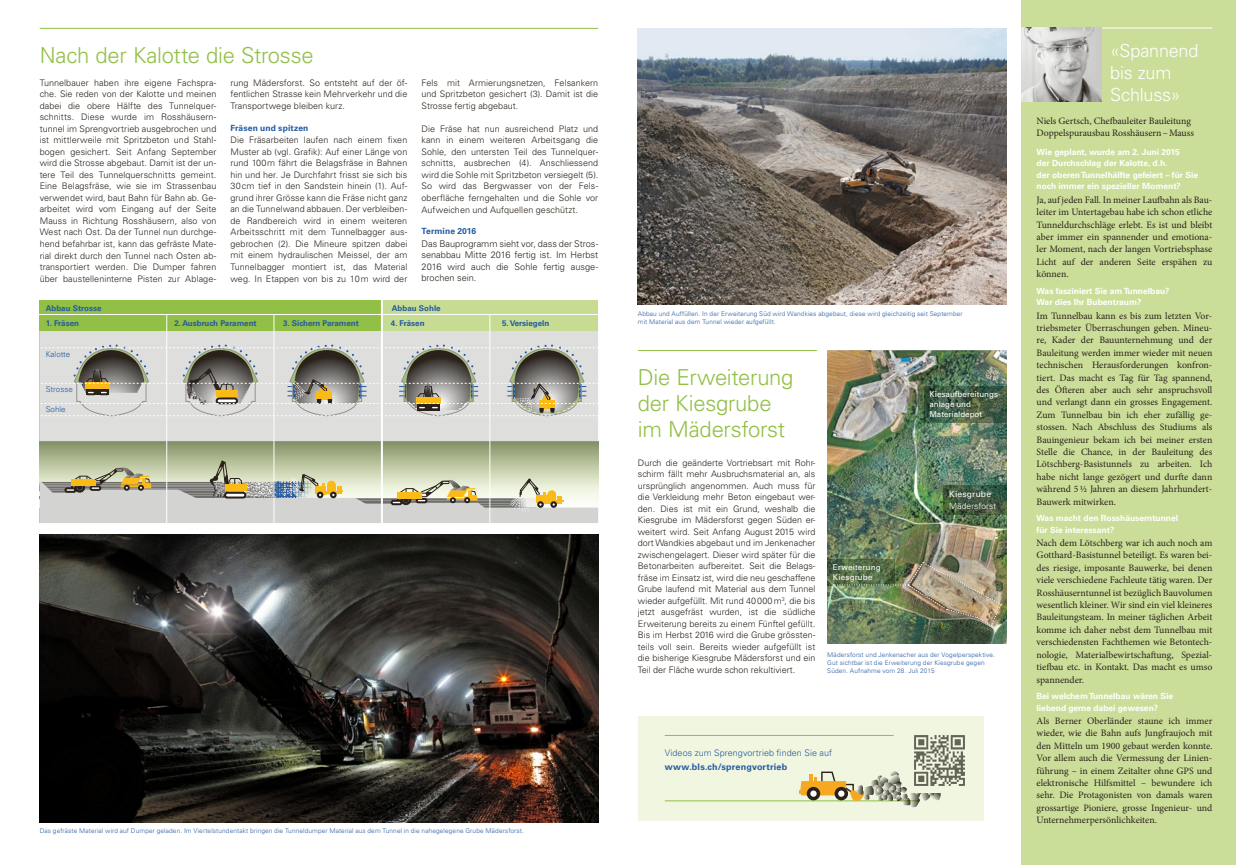
<style>
.page{position:relative;width:1236px;height:865px;background:#fff}
.page>*{position:absolute;margin:0;border:0;box-sizing:border-box;transform-origin:0 0}
.t1{font:300 22px/26px "Univers LT Std";letter-spacing:-.015em;color:#92bf45}
.t2{font:300 18px/22px "Univers LT Std";letter-spacing:-.015em;color:#fff}
.t3{font:9.8px/12.4px "Minion Pro";color:#29211a;text-align:justify}
.t4{font:300 9.2px/11.5px "Univers LT Std";color:#29211a;text-align:justify}
.t5{font:300 9px/11.5px "Univers LT Std";letter-spacing:.005em;color:#29211a;text-align:justify}
.t6{font:300 9px "Univers LT Std";letter-spacing:.005em;color:#235aa0}
.t7{font:700 9px "Univers LT Std";letter-spacing:.02em;color:#235aa0}
.t8{font:700 8.5px/11.4px "Univers LT Std";color:#fff}
.t9{font:700 8.5px "Univers LT Std";letter-spacing:.015em;color:#235aa0}
.t10{font:300 8.5px "Univers LT Std";letter-spacing:.01em;color:#fff}
.t11{font:8.5px "Univers LT Std";letter-spacing:.02em;color:#fff}
.t12{font:700 8px "Univers LT Std";color:#235aa0}
.t13{font:8px/9.6px "Univers LT Std";color:#fff}
.t14{font:300 8px "Univers LT Std";color:#235aa0}
.t15{font:300 6.5px/7.8px "Univers LT Std";letter-spacing:.015em;color:#235aa0}
</style>
<div class="page">
<div style="left:1021px;top:0;width:215px;height:865px;background:#cbde99"></div>
<hr style="left:1037px;top:28px;width:175px;height:1px;background:#fff">
<img style="left:40px;top:534px;width:558px;height:288px">
<hr style="left:40px;top:28px;width:558px;height:1px;background:#92bf45">
<div style="left:40px;top:330px;width:558px;height:111px;background:#dededd"></div>
<svg style="left:40px;top:441px;width:558px;height:82px;background:#bdc0a8"></svg>
<svg style="left:40px;top:344px;width:558px;height:81px;background:#b6b5b0"></svg>
<div style="left:40px;top:300px;width:342px;height:30px;background:#92bf45"></div>
<div style="left:382px;top:300px;width:216px;height:30px;background:#c7dc93"></div>
<hr style="left:166px;top:314px;width:1px;height:209px;background:#fff">
<hr style="left:274px;top:314px;width:1px;height:209px;background:#fff">
<hr style="left:381px;top:300px;width:2px;height:223px;background:#fff">
<hr style="left:490px;top:314px;width:1px;height:209px;background:#fff">
<hr style="left:40px;top:314px;width:558px;height:1px;background:#fff">
<hr style="left:638px;top:350px;width:179px;height:1px;background:#92bf45">
<img style="left:638px;top:28px;width:369px;height:276px">
<img style="left:827px;top:350px;width:180px;height:293px">
<svg style="left:924px;top:386px;width:83px;height:36px;background:#425c44"></svg>
<svg style="left:944px;top:485px;width:63px;height:29px;background:#3f583f"></svg>
<svg style="left:827px;top:558px;width:68px;height:27px"></svg>
<img style="left:833px;top:561px;width:169px;height:65px">
<img style="left:1021px;top:28px;width:81px;height:73px">
<div style="left:638px;top:716px;width:346px;height:104px;background:#f0f6e0"></div>
<hr style="left:665px;top:735px;width:254px;height:1px;background:#92bf45">
<hr style="left:665px;top:800px;width:254px;height:1px;background:#92bf45">
<svg style="left:799px;top:735px;width:142px;height:72px"></svg>
<img style="left:907px;top:735px;width:58px;height:58px">
<h1 class="t1" style="left:40px;top:42px;width:275px">Nach der Kalotte die Strosse</h1>
<p class="t5" style="left:40px;top:77px;width:178px">Tunnelbauer haben ihre eigene Fachspra&shy;che. Sie reden von der Kalotte und meinen dabei die obere Hälfte des Tunnelquer&shy;schnitts. Diese wurde im Rosshäusern&shy;tunnel im Sprengvortrieb ausgebrochen und ist mittlerweile mit Spritzbeton und Stahl&shy;bogen gesichert. Seit Anfang September wird die Strosse abgebaut. Damit ist der un&shy;tere Teil des Tunnelquerschnitts gemeint.<br>Eine Belagsfräse, wie sie im Strassenbau verwendet wird, baut Bahn für Bahn ab. Ge&shy;arbeitet wird vom Eingang auf der Seite Mauss in Richtung Rosshäusern, also von West nach Ost. Da der Tunnel nun durchge&shy;hend befahrbar ist, kann das gefräste Mate&shy;rial direkt durch den Tunnel nach Osten ab&shy;transportiert werden. Die Dumper fahren über baustelleninterne Pisten zur Ablage-</p>
<p class="t5" style="left:230px;top:77px;width:178px">rung Mädersforst. So entsteht auf der öf&shy;fentlichen Strasse kein Mehrverkehr und die Transportwege bleiben kurz.</p>
<p class="t9" style="left:230px;top:123px;width:80px">Fräsen und spitzen</p>
<p class="t5" style="left:230px;top:134px;width:178px">Die Fräsarbeiten laufen nach einem fixen Muster ab (vgl. Grafik): Auf einer Länge von rund 100m fährt die Belagsfräse in Bahnen hin und her. Je Durchfahrt frisst sie sich bis 30cm tief in den Sandstein hinein (1). Auf&shy;grund ihrer Grösse kann die Fräse nicht ganz an die Tunnelwand abbauen. Der verbleiben&shy;de Randbereich wird in einem weiteren Arbeitsschritt mit dem Tunnelbagger aus&shy;gebrochen (2). Die Mineure spitzen dabei mit einem hydraulischen Meissel, der am Tunnelbagger montiert ist, das Material weg. In Etappen von bis zu 10m wird der</p>
<p class="t5" style="left:422px;top:77px;width:178px">Fels mit Armierungsnetzen, Felsankern und Spritzbeton gesichert (3). Damit ist die Strosse fertig abgebaut.</p>
<p class="t5" style="left:422px;top:123px;width:178px">Die Fräse hat nun ausreichend Platz und kann in einem weiteren Arbeitsgang die Sohle, den untersten Teil des Tunnelquer&shy;schnitts, ausbrechen (4). Anschliessend wird die Sohle mit Spritzbeton versiegelt (5).<br>So wird das Bergwasser von der Fels&shy;oberfläche ferngehalten und die Sohle vor Aufweichen und Aufquellen geschützt.</p>
<p class="t9" style="left:422px;top:226px;width:56px">Termine 2016</p>
<p class="t4" style="left:422px;top:238px;width:178px">Das Bauprogramm sieht vor, dass der Stros&shy;senabbau Mitte 2016 fertig ist. Im Herbst 2016 wird auch die Sohle fertig ausge&shy;brochen sein.</p>
<p class="t12" style="left:46px;top:303px;width:57px">Abbau Strosse</p>
<p class="t12" style="left:392px;top:303px;width:50px">Abbau Sohle</p>
<p class="t12" style="left:46px;top:318px;width:35px">1. Fräsen</p>
<p class="t12" style="left:174px;top:318px;width:84px">2. Ausbruch Parament</p>
<p class="t12" style="left:283px;top:318px;width:77px">3. Sichern Parament</p>
<p class="t12" style="left:391px;top:318px;width:35px">4. Fräsen</p>
<p class="t12" style="left:502px;top:318px;width:49px">5. Versiegeln</p>
<p class="t14" style="left:46px;top:350px;width:26px">Kalotte</p>
<p class="t14" style="left:46px;top:384px;width:29px">Strosse</p>
<p class="t14" style="left:46px;top:405px;width:22px">Sohle</p>
<p class="t15" style="left:40px;top:826px;width:486px">Das gefräste Material wird auf Dumper geladen. Im Viertelstundentakt bringen die Tunneldumper Material aus dem Tunnel in die nahegelegene Grube Mädersforst.</p>
<p class="t15" style="left:638px;top:310px;width:326px">Abbau und Auffüllen. In der Erweiterung Süd wird Wandkies abgebaut, diese wird gleichzeitig seit September mit Material aus dem Tunnel wieder aufgefüllt.</p>
<h1 class="t1" style="left:638px;top:364px;width:157px">Die Erweiterung der Kiesgrube im Mädersforst</h1>
<p class="t5" style="left:638px;top:456px;width:179px">Durch die geänderte Vortriebsart mit Rohr&shy;schirm fällt mehr Ausbruchsmaterial an, als ursprünglich angenommen. Auch muss für die Verkleidung mehr Beton eingebaut wer&shy;den. Dies ist mit ein Grund, weshalb die Kiesgrube im Mädersforst gegen Süden er&shy;weitert wird. Seit Anfang August 2015 wird dort Wandkies abgebaut und im Jenkenacher zwischengelagert. Dieser wird später für die Betonarbeiten aufbereitet. Seit die Belags&shy;fräse im Einsatz ist, wird die neu geschaffene Grube laufend mit Material aus dem Tunnel wieder aufgefüllt. Mit rund 40000m<sup>3</sup>, die bis jetzt ausgefräst wurden, ist die südliche Erweiterung bereits zu einem Fünftel gefüllt.<br>Bis im Herbst 2016 wird die Grube grössten&shy;teils voll sein. Bereits wieder aufgefüllt ist die bisherige Kiesgrube Mädersforst und ein Teil der Fläche wurde schon rekultiviert.</p>
<p class="t13" style="left:929px;top:390px;width:73px">Kiesaufbereitungs&shy;anlage und<br>Materialdepot</p>
<p class="t13" style="left:833px;top:562px;width:49px">Erweiterung<br>Kiesgrube</p>
<p class="t11" style="left:949px;top:489px;width:43px">Kiesgrube</p>
<p class="t10" style="left:949px;top:501px;width:48px">Mädersforst</p>
<p class="t15" style="left:827px;top:651px;width:169px">Mädersforst und Jenkenacher aus der Vogelperspektive.<br>Gut sichtbar ist die Erweiterung der Kiesgrube gegen<br>Süden. Aufnahme vom 28. Juli 2015</p>
<p class="t6" style="left:665px;top:747px;width:169px">Videos zum Sprengvortrieb finden Sie auf</p>
<p class="t7" style="left:665px;top:761px;width:124px">www.bls.ch/sprengvortrieb</p>
<h2 class="t2" style="left:1110px;top:40px;width:90px">«Spannend bis zum<br>Schluss»</h2>
<p class="t3" style="left:1037px;top:115px;width:159px">Niels Gertsch, Chefbauleiter Bauleitung<br>Doppelspurausbau Rosshäusern–Mauss</p>
<p class="t8" style="left:1037px;top:146px;width:163px">Wie geplant, wurde am 2. Juni 2015<br>der Durchschlag der Kalotte, d.h.<br>der oberen Tunnelhälfte gefeiert – für Sie noch immer ein spezieller Moment?</p>
<p class="t3" style="left:1037px;top:193px;width:177px">Ja, auf jeden Fall. In meiner Laufbahn als Bau&shy;leiter im Untertagebau habe ich schon etliche Tunneldurchschläge erlebt. Es ist und bleibt aber immer ein spannender und emotiona&shy;ler Moment, nach der langen Vortriebsphase Licht auf der anderen Seite erspähen zu können.</p>
<p class="t8" style="left:1037px;top:285px;width:134px">Was fasziniert Sie am Tunnelbau?<br>War dies Ihr Bubentraum?</p>
<p class="t3" style="left:1037px;top:309px;width:177px">Im Tunnelbau kann es bis zum letzten Vor&shy;triebsmeter Überraschungen geben. Mineu&shy;re, Kader der Bauunternehmung und der Bauleitung werden immer wieder mit neuen technischen Herausforderungen konfron&shy;tiert. Das macht es Tag für Tag spannend, des Öfteren aber auch sehr anspruchsvoll und verlangt dann ein grosses Engagement.<br>Zum Tunnelbau bin ich eher zufällig ge&shy;stossen. Nach Abschluss des Studiums als Bauingenieur bekam ich bei meiner ersten Stelle die Chance, in der Bauleitung des Lötschberg-Basistunnels zu arbeiten. Ich habe nicht lange gezögert und durfte dann während 5½ Jahren an diesem Jahrhundert-Bauwerk mitwirken.</p>
<p class="t8" style="left:1037px;top:512px;width:143px">Was macht den Rosshäuserntunnel für Sie interessant?</p>
<p class="t3" style="left:1037px;top:537px;width:177px">Nach dem Lötschberg war ich auch noch am Gotthard-Basistunnel beteiligt. Es waren bei&shy;des riesige, imposante Bauwerke, bei denen viele verschiedene Fachleute tätig waren. Der Rosshäuserntunnel ist bezüglich Bauvolumen wesentlich kleiner. Wir sind ein viel kleineres Bauleitungsteam. In meiner täglichen Arbeit komme ich daher nebst dem Tunnelbau mit verschiedensten Fachthemen wie Betontech&shy;nologie, Materialbewirtschaftung, Spezial&shy;tiefbau etc. in Kontakt. Das macht es umso spannender.</p>
<p class="t8" style="left:1037px;top:690px;width:138px">Bei welchem Tunnelbau wären Sie liebend gerne dabei gewesen?</p>
<p class="t3" style="left:1037px;top:714px;width:177px">Als Berner Oberländer staune ich immer wieder, wie die Bahn aufs Jungfraujoch mit den Mitteln um 1900 gebaut werden konnte.<br>Vor allem auch die Vermessung der Linien&shy;führung – in einem Zeitalter ohne GPS und elektronische Hilfsmittel – bewundere ich sehr. Die Protagonisten von damals waren grossartige Pioniere, grosse Ingenieur- und Unternehmerpersönlichkeiten.</p>
</div>
